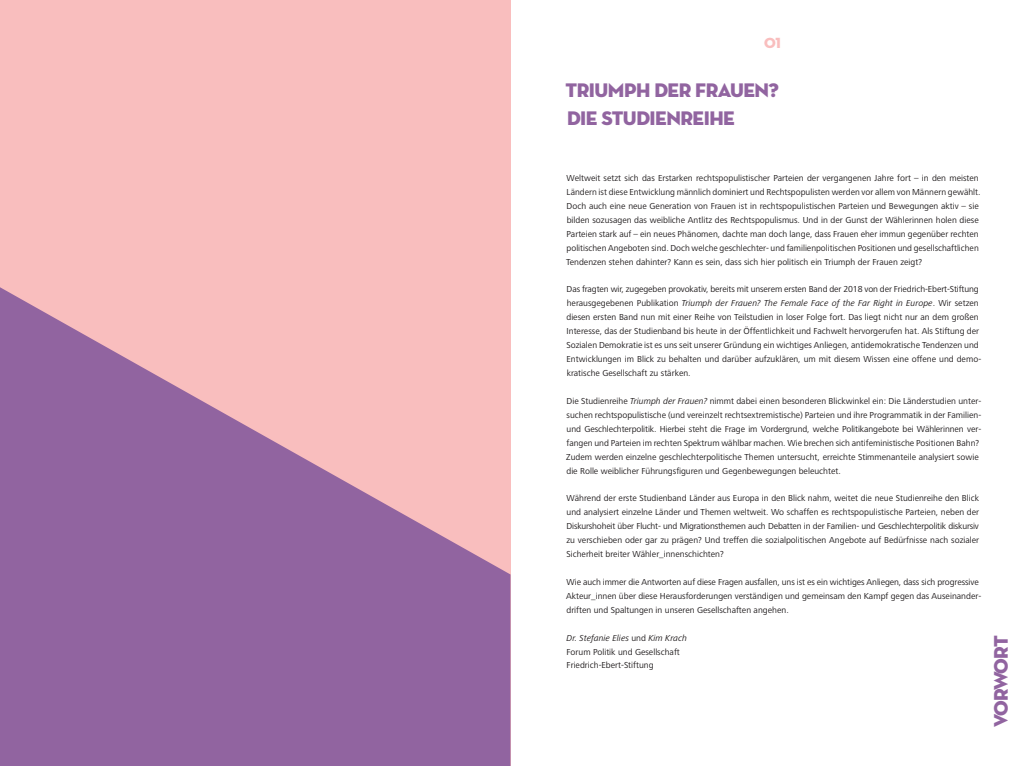
<style>
.page{position:relative;width:1021px;height:766px;background:#fff}
.page>*{position:absolute;margin:0;border:0;box-sizing:border-box;transform-origin:0 0}
.Literaturverzeichnis{font:20px/27.8px "Neutra Disp Titling";letter-spacing:-.025em;color:#9164a0}
.Literaturverzeichnis-2{font:20px "Neutra Disp Titling";letter-spacing:-.065em;color:#9164a0}
.Literaturverzeichnis-3{font:15px "Neutra Disp Titling";color:#f9bebe}
.Copy{font:9px/13.9px "Frutiger Next LT";color:#231f20}
.Copy-2{font:italic 9px "Frutiger Next LT";color:#231f20}
.s1{font-style:italic}
.s2{font-style:normal}
</style>
<div class="page">
<div style="left:0;top:0;width:510px;height:765px;background:#f9bebe"></div>
<svg style="left:0;top:287px;width:510px;height:478px;fill:#9164a0"></svg>
<p class="Literaturverzeichnis-3" style="left:764px;top:33px;width:18px">01</p>
<p class="Literaturverzeichnis" style="left:565px;top:77px;width:215px">TRIUMPH DER FRAUEN?<br>DIE STUDIENREIHE</p>
<p class="Copy" style="left:566px;top:171px;width:416px">Weltweit setzt sich das Erstarken rechtspopulistischer Parteien der vergangenen Jahre fort – in den meisten Ländern ist diese Entwicklung männlich dominiert und Rechtspopulisten werden vor allem von Männern gewählt.<br>Doch auch eine neue Generation von Frauen ist in rechtspopulistischen Parteien und Bewegungen aktiv – sie bilden sozusagen das weibliche Antlitz des Rechtspopulismus. Und in der Gunst der Wählerinnen holen diese Parteien stark auf – ein neues Phänomen, dachte man doch lange, dass Frauen eher immun gegenüber rechten politischen Angeboten sind. Doch welche geschlechter- und familienpolitischen Positionen und gesellschaftlichen Tendenzen stehen dahinter? Kann es sein, dass sich hier politisch ein Triumph der Frauen zeigt?</p>
<p class="Copy" style="left:566px;top:282px;width:416px">Das fragten wir, zugegeben provokativ, bereits mit unserem ersten Band der 2018 von der Friedrich-Ebert-Stiftung herausgegebenen Publikation <span class="s1">Triumph der Frauen? The Female Face of the Far Right in Europe</span>. Wir setzen diesen ersten Band nun mit einer Reihe von Teilstudien in loser Folge fort. Das liegt nicht nur an dem großen Interesse, das der Studienband bis heute in der Öffentlichkeit und Fachwelt hervorgerufen hat. Als Stiftung der Sozialen Demokratie ist es uns seit unserer Gründung ein wichtiges Anliegen, antidemokratische Tendenzen und Entwicklungen im Blick zu behalten und darüber aufzuklären, um mit diesem Wissen eine offene und demo&shy;kratische Gesellschaft zu stärken.</p>
<p class="Copy" style="left:566px;top:394px;width:416px">Die Studienreihe <span class="s1">Triumph der Frauen?</span> nimmt dabei einen besonderen Blickwinkel ein: Die Länderstudien unter&shy;suchen rechtspopulistische (und vereinzelt rechtsextremistische) Parteien und ihre Programmatik in der Familien&shy;und Geschlechterpolitik. Hierbei steht die Frage im Vordergrund, welche Politikangebote bei Wählerinnen ver&shy;fangen und Parteien im rechten Spektrum wählbar machen. Wie brechen sich antifeministische Positionen Bahn?<br>Zudem werden einzelne geschlechterpolitische Themen untersucht, erreichte Stimmenanteile analysiert sowie die Rolle weiblicher Führungsfiguren und Gegenbewegungen beleuchtet.</p>
<p class="Copy" style="left:566px;top:491px;width:414px;text-align:justify">Während der erste Studienband Länder aus Europa in den Blick nahm, weitet die neue Studienreihe den Blick und analysiert einzelne Länder und Themen weltweit. Wo schaffen es rechtspopulistische Parteien, neben der Diskurshoheit über Flucht- und Migrationsthemen auch Debatten in der Familien- und Geschlechterpolitik diskursiv zu verschieben oder gar zu prägen? Und treffen die sozialpolitischen Angebote auf Bedürfnisse nach sozialer Sicherheit breiter Wähler_innenschichten?</p>
<p class="Copy" style="left:566px;top:575px;width:416px">Wie auch immer die Antworten auf diese Fragen ausfallen, uns ist es ein wichtiges Anliegen, dass sich progressive<br>Akteur_innen über diese Herausforderungen verständigen und gemeinsam den Kampf gegen das Auseinander&shy;driften und Spaltungen in unseren Gesellschaften angehen.</p>
<p class="Copy-2" style="left:566px;top:632px;width:122px">Dr. Stefanie Elies <span class="s2">und</span> Kim Krach</p>
<p class="Copy" style="left:566px;top:644px;width:115px">Forum Politik und Gesellschaft</p>
<p class="Copy" style="left:566px;top:658px;width:88px">Friedrich-Ebert-Stiftung</p>
<p class="Literaturverzeichnis-2" style="left:988px;top:726px;width:93px;rotate:-90deg">VORWORT</p>
</div>
